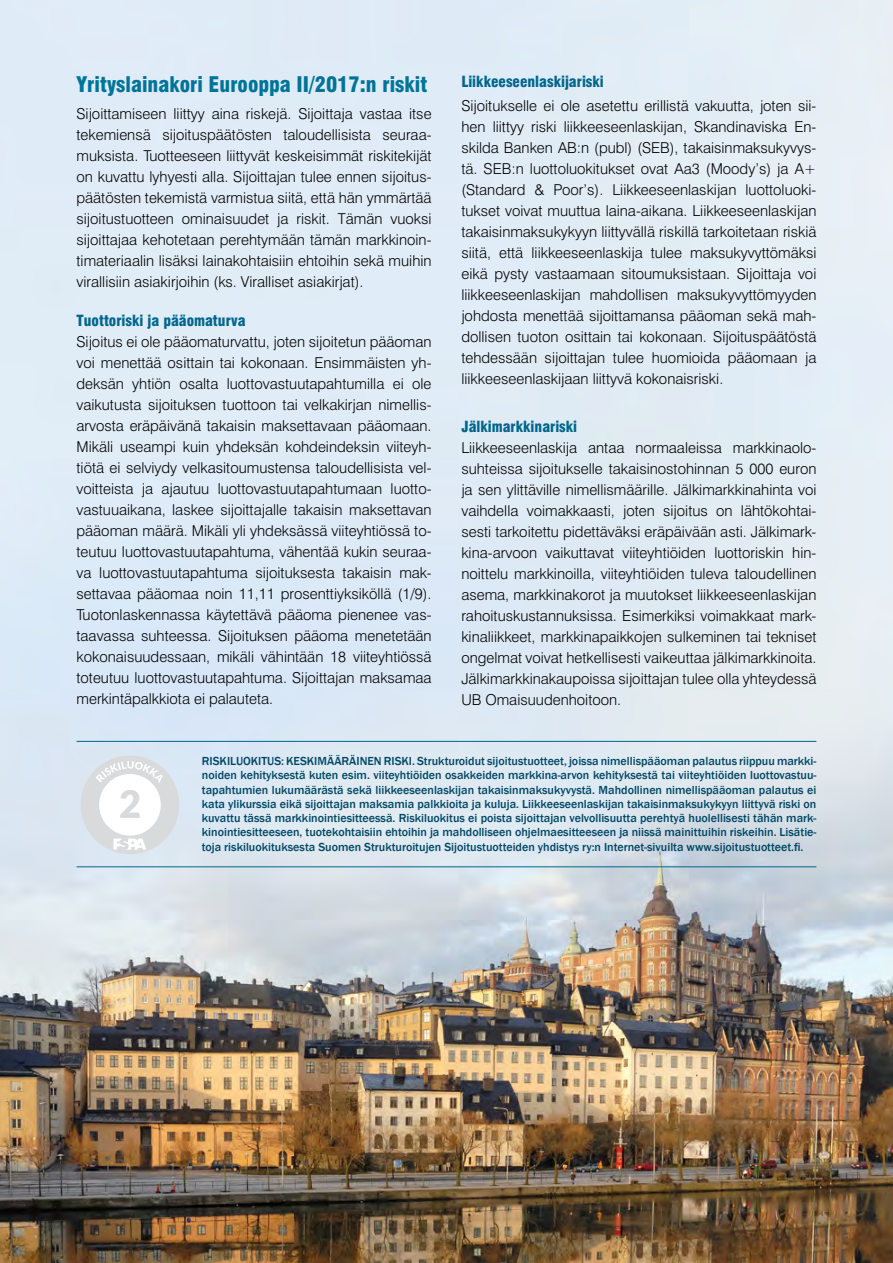
<style>
.page{position:relative;width:893px;height:1263px;background:#fff}
.page>*{position:absolute;margin:0;border:0;box-sizing:border-box;transform-origin:0 0}
.t1{font:900 condensed 21px "Swiss 721 BT";color:#007498}
.t2{font:300 15px/21px "Swiss 721 BT";color:#000;text-align:justify}
.t3{font:900 condensed 15px "Swiss 721 BT";color:#00678c}
.t4{font:500 12px/14.2px "Franklin Gothic";color:#004765;text-align:justify}
</style>
<div class="page">
<img style="left:0;top:0;width:893px;height:1263px">
<div style="left:81px;top:755px;width:98px;height:99px;background:#d9dadc;border-radius:50%"></div>
<svg style="left:96px;top:761px;width:67px;height:22px"></svg>
<div style="left:99px;top:774px;width:62px;height:62px;background:#fff;border-radius:50%"></div>
<svg style="left:120px;top:790px;width:20px;height:28px"></svg>
<svg style="left:113px;top:838px;width:33px;height:12px"></svg>
<hr style="left:77px;top:741px;width:739px;height:1px;background:#00678c">
<hr style="left:77px;top:866px;width:739px;height:1px;background:#00678c">
<h1 class="t1" style="left:77px;top:71px;width:352px">Yrityslainakori Eurooppa II/2017:n riskit</h1>
<p class="t2" style="left:77px;top:103px;width:357px">Sijoittamiseen liittyy aina riskejä. Sijoittaja vastaa itse tekemiensä sijoituspäätösten taloudellisista seuraa&shy;muksista. Tuotteeseen liittyvät keskeisimmät riskitekijät on kuvattu lyhyesti alla. Sijoittajan tulee ennen sijoitus&shy;päätösten tekemistä varmistua siitä, että hän ymmärtää sijoitustuotteen ominaisuudet ja riskit. Tämän vuoksi sijoittajaa kehotetaan perehtymään tämän markkinoin&shy;timateriaalin lisäksi lainakohtaisiin ehtoihin sekä muihin virallisiin asiakirjoihin (ks. Viralliset asiakirjat).</p>
<p class="t3" style="left:77px;top:311px;width:170px">Tuottoriski ja pääomaturva</p>
<p class="t2" style="left:77px;top:331px;width:357px">Sijoitus ei ole pääomaturvattu, joten sijoitetun pääoman voi menettää osittain tai kokonaan. Ensimmäisten yh&shy;deksän yhtiön osalta luottovastuutapahtumilla ei ole vaikutusta sijoituksen tuottoon tai velkakirjan nimellis&shy;arvosta eräpäivänä takaisin maksettavaan pääomaan.<br>Mikäli useampi kuin yhdeksän kohdeindeksin viiteyh&shy;tiötä ei selviydy velkasitoumustensa taloudellisista vel&shy;voitteista ja ajautuu luottovastuutapahtumaan luotto&shy;vastuuaikana, laskee sijoittajalle takaisin maksettavan pääoman määrä. Mikäli yli yhdeksässä viiteyhtiössä to&shy;teutuu luottovastuutapahtuma, vähentää kukin seuraa&shy;va luottovastuutapahtuma sijoituksesta takaisin mak&shy;settavaa pääomaa noin 11,11 prosenttiyksiköllä (1/9).<br>Tuotonlaskennassa käytettävä pääoma pienenee vas&shy;taavassa suhteessa. Sijoituksen pääoma menetetään kokonaisuudessaan, mikäli vähintään 18 viiteyhtiössä toteutuu luottovastuutapahtuma. Sijoittajan maksamaa merkintäpalkkiota ei palauteta.</p>
<p class="t3" style="left:461px;top:72px;width:144px">Liikkeeseenlaskijariski</p>
<p class="t2" style="left:461px;top:95px;width:357px">Sijoitukselle ei ole asetettu erillistä vakuutta, joten sii&shy;hen liittyy riski liikkeeseenlaskijan, Skandinaviska En&shy;skilda Banken AB:n (publ) (SEB), takaisinmaksukyvys&shy;tä. SEB:n luottoluokitukset ovat Aa3 (Moody’s) ja A+ (Standard &amp; Poor’s). Liikkeeseenlaskijan luottoluoki&shy;tukset voivat muuttua laina-aikana. Liikkeeseenlaskijan takaisinmaksukykyyn liittyvällä riskillä tarkoitetaan riskiä siitä, että liikkeeseenlaskija tulee maksukyvyttömäksi eikä pysty vastaamaan sitoumuksistaan. Sijoittaja voi liikkeeseenlaskijan mahdollisen maksukyvyttömyyden johdosta menettää sijoittamansa pääoman sekä mah&shy;dollisen tuoton osittain tai kokonaan. Sijoituspäätöstä tehdessään sijoittajan tulee huomioida pääomaan ja liikkeeseenlaskijaan liittyvä kokonaisriski.</p>
<p class="t3" style="left:461px;top:417px;width:117px">Jälkimarkkinariski</p>
<p class="t2" style="left:461px;top:437px;width:357px">Liikkeeseenlaskija antaa normaaleissa markkinaolo&shy;suhteissa sijoitukselle takaisinostohinnan 5 000 euron ja sen ylittäville nimellismäärille. Jälkimarkkinahinta voi vaihdella voimakkaasti, joten sijoitus on lähtökohtai&shy;sesti tarkoitettu pidettäväksi eräpäivään asti. Jälkimark&shy;kina-arvoon vaikuttavat viiteyhtiöiden luottoriskin hin&shy;noittelu markkinoilla, viiteyhtiöiden tuleva taloudellinen asema, markkinakorot ja muutokset liikkeeseenlaskijan rahoituskustannuksissa. Esimerkiksi voimakkaat mark&shy;kinaliikkeet, markkinapaikkojen sulkeminen tai tekniset ongelmat voivat hetkellisesti vaikeuttaa jälkimarkkinoita.<br>Jälkimarkkinakaupoissa sijoittajan tulee olla yhteydessä UB Omaisuudenhoitoon.</p>
<p class="t4" style="left:202px;top:754px;width:616px">RISKILUOKITUS: KESKIMÄÄRÄINEN RISKI. Strukturoidut sijoitustuotteet, joissa nimellispääoman palautus riippuu markki&shy;noiden kehityksestä kuten esim. viiteyhtiöiden osakkeiden markkina-arvon kehityksestä tai viiteyhtiöiden luottovastuu&shy;tapahtumien lukumäärästä sekä liikkeeseenlaskijan takaisinmaksukyvystä. Mahdollinen nimellispääoman palautus ei kata ylikurssia eikä sijoittajan maksamia palkkioita ja kuluja. Liikkeeseenlaskijan takaisinmaksukykyyn liittyvä riski on kuvattu tässä markkinointiesitteessä. Riskiluokitus ei poista sijoittajan velvollisuutta perehtyä huolellisesti tähän mark&shy;kinointiesitteeseen, tuotekohtaisiin ehtoihin ja mahdolliseen ohjelmaesitteeseen ja niissä mainittuihin riskeihin. Lisätie&shy;toja riskiluokituksesta Suomen Strukturoitujen Sijoitustuotteiden yhdistys ry:n Internet-sivuilta www.sijoitustuotteet.fi.</p>
</div>
